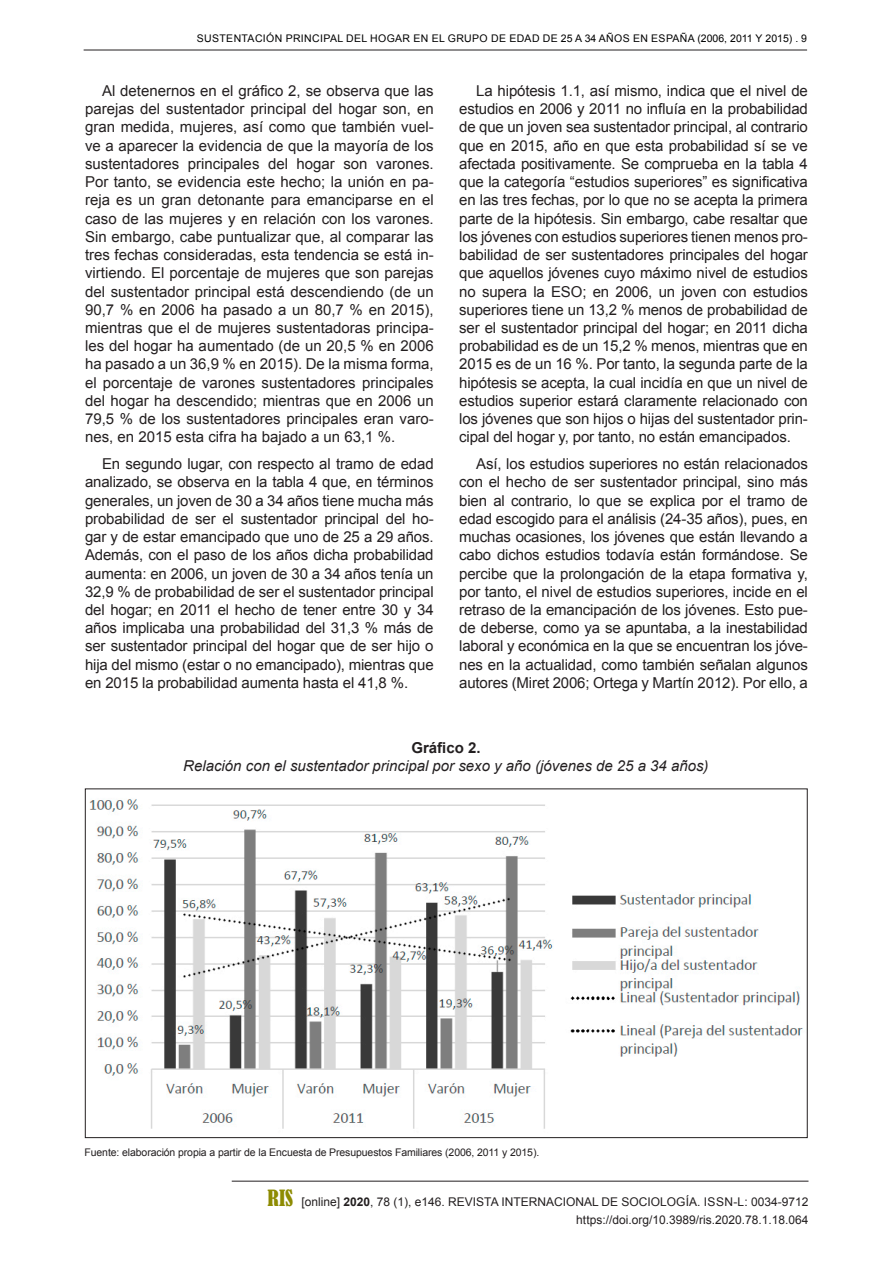
<style>
.page{position:relative;width:893px;height:1263px;background:#fff}
.page>*{position:absolute;margin:0;border:0;box-sizing:border-box;transform-origin:0 0}
.t1{font:15px/18.3px "Arial";letter-spacing:-.01em;color:#231f20;text-align:justify}
.t2{font:italic 15px "Arial";color:#231f20}
.t3{font:700 15px "Arial";color:#231f20}
.t4{font:12px/18px "Arial";color:#231f20;text-align:right}
.t5{font:10.5px "Arial";letter-spacing:-.01em;color:#231f20}
.t6{font:10.5px "Arial";letter-spacing:.035em;color:#000}
.s1{font-family:"Bernard";font-stretch:condensed;font-size:21px;color:#8d8b02}
.s2{font-weight:700}
</style>
<div class="page">
<hr style="left:84px;top:50px;width:723px;height:1px;background:#231f20">
<hr style="left:232px;top:1181px;width:576px;height:1px;background:#231f20">
<img style="left:89px;top:799px;width:714px;height:330px">
<p class="t6" style="left:197px;top:31px;width:612px">SUSTENTACIÓN PRINCIPAL DEL HOGAR EN EL GRUPO DE EDAD DE 25 A 34 AÑOS EN ESPAÑA (2006, 2011 Y 2015) . 9</p>
<p class="t1" style="left:85px;top:81px;width:350px;text-indent:17px">Al detenernos en el gráfico 2, se observa que las parejas del sustentador principal del hogar son, en gran medida, mujeres, así como que también vuel&shy;ve a aparecer la evidencia de que la mayoría de los sustentadores principales del hogar son varones.<br>Por tanto, se evidencia este hecho; la unión en pa&shy;reja es un gran detonante para emanciparse en el caso de las mujeres y en relación con los varones.<br>Sin embargo, cabe puntualizar que, al comparar las tres fechas consideradas, esta tendencia se está in&shy;virtiendo. El porcentaje de mujeres que son parejas del sustentador principal está descendiendo (de un 90,7 % en 2006 ha pasado a un 80,7 % en 2015), mientras que el de mujeres sustentadoras principa&shy;les del hogar ha aumentado (de un 20,5 % en 2006 ha pasado a un 36,9 % en 2015). De la misma forma, el porcentaje de varones sustentadores principales del hogar ha descendido; mientras que en 2006 un 79,5 % de los sustentadores principales eran varo&shy;nes, en 2015 esta cifra ha bajado a un 63,1 %.</p>
<p class="t1" style="left:85px;top:455px;width:350px;text-indent:17px">En segundo lugar, con respecto al tramo de edad analizado, se observa en la tabla 4 que, en términos generales, un joven de 30 a 34 años tiene mucha más probabilidad de ser el sustentador principal del ho&shy;gar y de estar emancipado que uno de 25 a 29 años.<br>Además, con el paso de los años dicha probabilidad aumenta: en 2006, un joven de 30 a 34 años tenía un 32,9 % de probabilidad de ser el sustentador principal del hogar; en 2011 el hecho de tener entre 30 y 34 años implicaba una probabilidad del 31,3 % más de ser sustentador principal del hogar que de ser hijo o hija del mismo (estar o no emancipado), mientras que en 2015 la probabilidad aumenta hasta el 41,8 %.</p>
<p class="t1" style="left:459px;top:81px;width:350px;text-indent:17px">La hipótesis 1.1, así mismo, indica que el nivel de estudios en 2006 y 2011 no influía en la probabilidad de que un joven sea sustentador principal, al contrario que en 2015, año en que esta probabilidad sí se ve afectada positivamente. Se comprueba en la tabla 4 que la categoría “estudios superiores” es significativa en las tres fechas, por lo que no se acepta la primera parte de la hipótesis. Sin embargo, cabe resaltar que los jóvenes con estudios superiores tienen menos pro&shy;babilidad de ser sustentadores principales del hogar que aquellos jóvenes cuyo máximo nivel de estudios no supera la ESO; en 2006, un joven con estudios superiores tiene un 13,2 % menos de probabilidad de ser el sustentador principal del hogar; en 2011 dicha probabilidad es de un 15,2 % menos, mientras que en 2015 es de un 16 %. Por tanto, la segunda parte de la hipótesis se acepta, la cual incidía en que un nivel de estudios superior estará claramente relacionado con los jóvenes que son hijos o hijas del sustentador prin&shy;cipal del hogar y, por tanto, no están emancipados.</p>
<p class="t1" style="left:459px;top:455px;width:350px;text-indent:17px">Así, los estudios superiores no están relacionados con el hecho de ser sustentador principal, sino más bien al contrario, lo que se explica por el tramo de edad escogido para el análisis (24-35 años), pues, en muchas ocasiones, los jóvenes que están llevando a cabo dichos estudios todavía están formándose. Se percibe que la prolongación de la etapa formativa y, por tanto, el nivel de estudios superiores, incide en el retraso de la emancipación de los jóvenes. Esto pue&shy;de deberse, como ya se apuntaba, a la inestabilidad laboral y económica en la que se encuentran los jóve&shy;nes en la actualidad, como también señalan algunos autores (Miret 2006; Ortega y Martín 2012). Por ello, a</p>
<p class="t3" style="left:411px;top:737px;width:71px">Gráfico 2.</p>
<p class="t2" style="left:183px;top:756px;width:527px">Relación con el sustentador principal por sexo y año (jóvenes de 25 a 34 años)</p>
<p class="t5" style="left:85px;top:1145px;width:456px">Fuente: elaboración propia a partir de la Encuesta de Presupuestos Familiares (2006, 2011 y 2015).</p>
<p class="t4" style="left:268px;top:1193px;width:542px"><span class="s1">RIS</span> [online] <span class="s2">2020</span>, 78 (1), e146. REVISTA INTERNACIONAL DE SOCIOLOGÍA. ISSN-L: 0034-9712 https://doi.org/10.3989/ris.2020.78.1.18.064</p>
</div>
